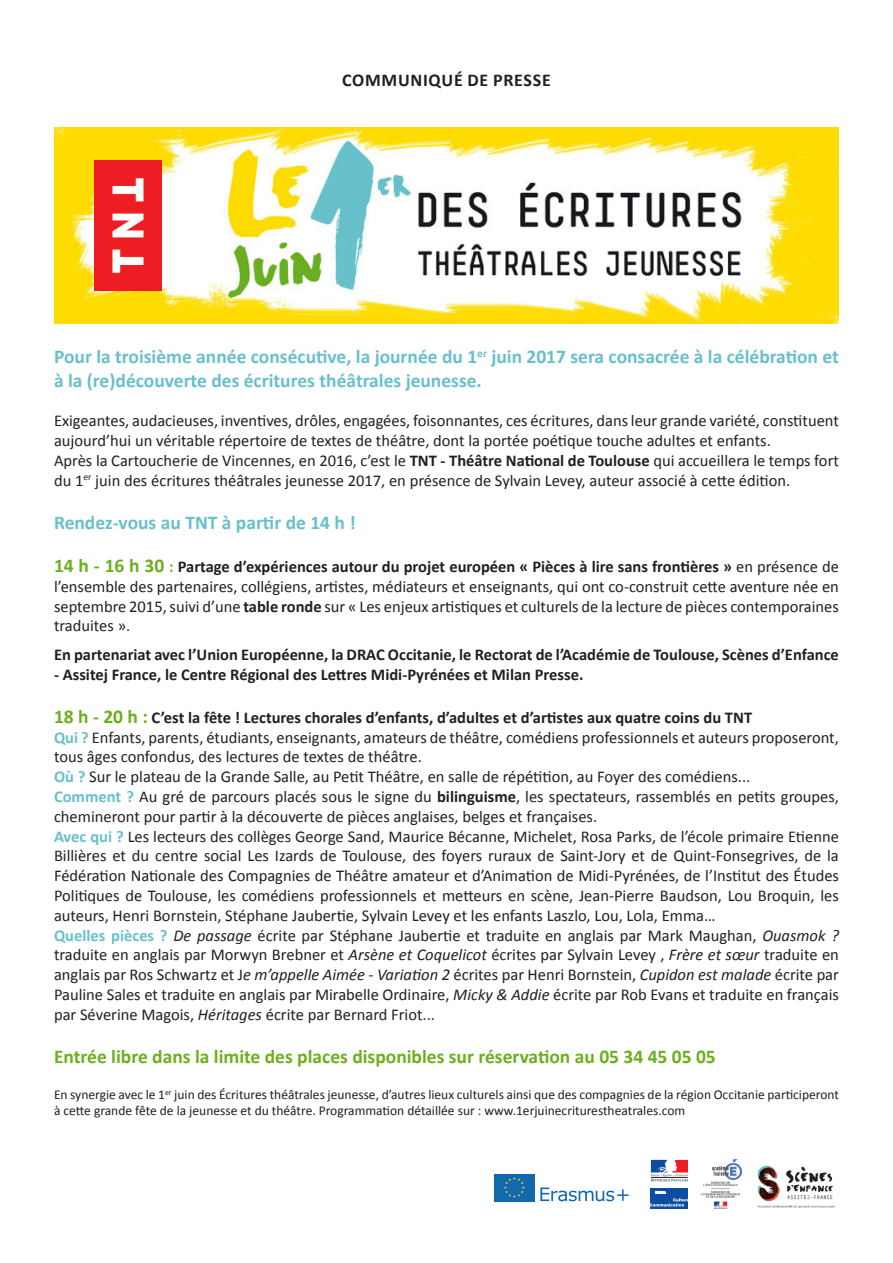
<style>
.page{position:relative;width:893px;height:1263px;background:#fff}
.page>*{position:absolute;margin:0;border:0;box-sizing:border-box;transform-origin:0 0}
.t1{font:700 19.5px/23.4px "Calibri";color:#68c0ca}
.t2{font:700 19.5px "Calibri";color:#6cb01d}
.t3{font:700 18px "Calibri";letter-spacing:.04em;color:#231f20}
.t4{font:16.5px/19.8px "Calibri";color:#231f20}
.t5{font:700 16.5px "Calibri";color:#231f20}
.t6{font:13.5px/16.2px "Calibri";color:#231f20}
.s1{font-weight:700}
.s2{font-weight:700;font-size:19.5px;color:#6cb01d}
.s3{font-weight:700;color:#6cb01d}
.s4{font-size:19.5px;color:#6cb01d}
.s5{font-weight:700;color:#68c0ca}
.s6{font-style:italic}
</style>
<div class="page">
<img style="left:54px;top:128px;width:785px;height:196px">
<img style="left:95px;top:160px;width:67px;height:130px">
<svg style="left:540px;top:1187px;width:89px;height:14px"></svg>
<div style="left:494px;top:1174px;width:41px;height:27px;background:#1269ad"></div>
<svg style="left:504px;top:1177px;width:21px;height:21px"></svg>
<svg style="left:651px;top:1160px;width:37px;height:22px"></svg>
<svg style="left:651px;top:1188px;width:37px;height:21px"></svg>
<svg style="left:650px;top:1191px;width:38px;height:15px"></svg>
<img style="left:702px;top:1160px;width:39px;height:49px">
<img style="left:757px;top:1166px;width:78px;height:42px">
<p class="t3" style="left:342px;top:68px;width:210px">COMMUNIQUÉ DE PRESSE</p>
<p class="t1" style="left:54px;top:345px;width:786px">Pour la troisième année consécutive, la journée du 1<sup>er</sup> juin 2017 sera consacrée à la célébration et à la (re)découverte des écritures théâtrales jeunesse.</p>
<p class="t4" style="left:54px;top:411px;width:786px">Exigeantes, audacieuses, inventives, drôles, engagées, foisonnantes, ces écritures, dans leur grande variété, constituent aujourd’hui un véritable répertoire de textes de théâtre, dont la portée poétique touche adultes et enfants.</p>
<p class="t4" style="left:54px;top:450px;width:786px">Après la Cartoucherie de Vincennes, en 2016, c’est le <span class="s1">TNT - Théâtre National de Toulouse</span> qui accueillera le temps fort du 1<sup>er</sup> juin des écritures théâtrales jeunesse 2017, en présence de Sylvain Levey, auteur associé à cette édition.</p>
<p class="t1" style="left:54px;top:511px;width:303px">Rendez-vous au TNT à partir de 14 h !</p>
<p class="t4" style="left:54px;top:557px;width:786px;text-align:justify"><span class="s2">14 h - 16 h 30</span> <span class="s3">:</span> <span class="s1">Partage d’expériences autour du projet européen « Pièces à lire sans frontières »</span> en présence de l’ensemble des partenaires, collégiens, artistes, médiateurs et enseignants, qui ont co-construit cette aventure née en septembre 2015, suivi d’une <span class="s1">table ronde</span> sur « Les enjeux artistiques et culturels de la lecture de pièces contemporaines traduites ».</p>
<p class="t5" style="left:54px;top:644px;width:786px">En partenariat avec l’Union Européenne, la DRAC Occitanie, le Rectorat de l’Académie de Toulouse, Scènes d’Enfance</p>
<p class="t5" style="left:54px;top:663px;width:531px">- Assitej France, le Centre Régional des Lettres Midi-Pyrénées et Milan Presse.</p>
<p class="t5" style="left:54px;top:707px;width:700px"><span class="s4">18 h - 20 h :</span> C’est la fête ! Lectures chorales d’enfants, d’adultes et d’artistes aux quatre coins du TNT</p>
<p class="t4" style="left:54px;top:727px;width:786px"><span class="s5">Qui ?</span> Enfants, parents, étudiants, enseignants, amateurs de théâtre, comédiens professionnels et auteurs proposeront, tous âges confondus, des lectures de textes de théâtre.</p>
<p class="t4" style="left:54px;top:767px;width:698px"><span class="s5">Où ?</span> Sur le plateau de la Grande Salle, au Petit Théâtre, en salle de répétition, au Foyer des comédiens...</p>
<p class="t4" style="left:54px;top:787px;width:786px"><span class="s5">Comment ?</span> Au gré de parcours placés sous le signe du <span class="s1">bilinguisme</span>, les spectateurs, rassemblés en petits groupes, chemineront pour partir à la découverte de pièces anglaises, belges et françaises.</p>
<p class="t4" style="left:54px;top:826px;width:786px;text-align:justify"><span class="s5">Avec qui ?</span> Les lecteurs des collèges George Sand, Maurice Bécanne, Michelet, Rosa Parks, de l’école primaire Etienne Billières et du centre social Les Izards de Toulouse, des foyers ruraux de Saint-Jory et de Quint-Fonsegrives, de la Fédération Nationale des Compagnies de Théâtre amateur et d’Animation de Midi-Pyrénées, de l’Institut des Études Politiques de Toulouse, les comédiens professionnels et metteurs en scène, Jean-Pierre Baudson, Lou Broquin, les auteurs, Henri Bornstein, Stéphane Jaubertie, Sylvain Levey et les enfants Laszlo, Lou, Lola, Emma…</p>
<p class="t4" style="left:54px;top:925px;width:786px;text-align:justify"><span class="s5">Quelles pièces ?</span> <span class="s6">De passage</span> écrite par Stéphane Jaubertie et traduite en anglais par Mark Maughan, <span class="s6">Ouasmok ? </span>traduite en anglais par Morwyn Brebner et <span class="s6">Arsène et Coquelicot</span> écrites par Sylvain Levey , <span class="s6">Frère et sœur</span> traduite en anglais par Ros Schwartz et J<span class="s6">e m’appelle Aimée - Variation 2</span> écrites par Henri Bornstein, <span class="s6">Cupidon est malade</span> écrite par Pauline Sales et traduite en anglais par Mirabelle Ordinaire, <span class="s6">Micky &amp; Addie</span> écrite par Rob Evans et traduite en français par Séverine Magois, <span class="s6">Héritages</span> écrite par Bernard Friot...</p>
<p class="t2" style="left:54px;top:1044px;width:663px">Entrée libre dans la limite des places disponibles sur réservation au 05 34 45 05 05</p>
<p class="t6" style="left:54px;top:1086px;width:786px">En synergie avec le 1<sup>er</sup> juin des Écritures théâtrales jeunesse, d’autres lieux culturels ainsi que des compagnies de la région Occitanie participeront à cette grande fête de la jeunesse et du théâtre. Programmation détaillée sur : www.1erjuinecriturestheatrales.com</p>
</div>
